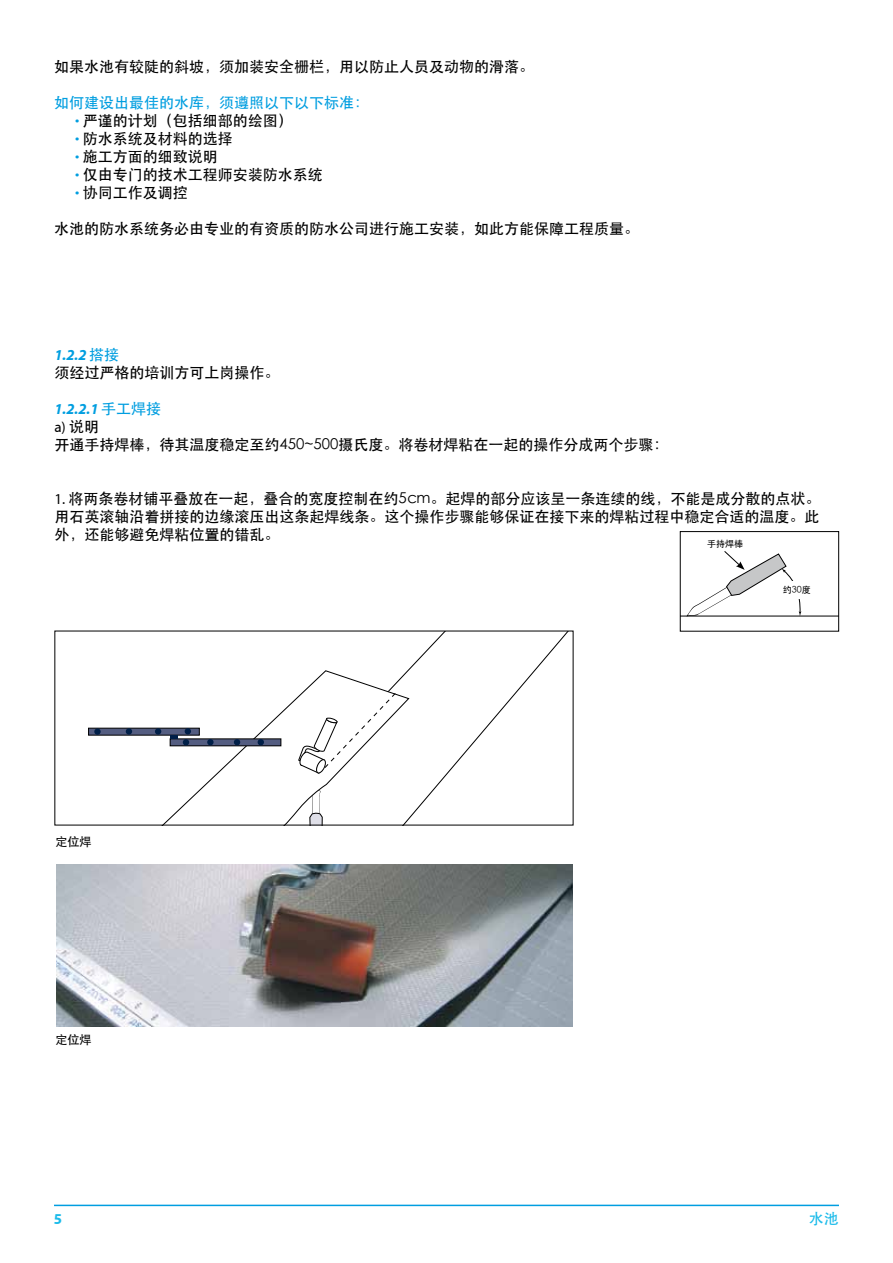
<style>
.page{position:relative;width:893px;height:1263px;background:#fff}
.page>*{position:absolute;margin:0;border:0;box-sizing:border-box;transform-origin:0 0}
.t1{font:15px/18px "ST Heiti";color:#000;text-align:justify}
.t2{font:italic 700 15px/18px "Myriad LUC";color:#009ee0}
.t3{font:15px "ST Heiti";color:#009ee0}
.t4{font:15px "ST Heiti";color:#1bbbea}
.t5{font:700 15px "Myriad LUC";color:#1bbbea}
.t6{font:12px "ST Heiti";color:#000}
.t7{font:9px "ST Heiti";color:#000}
.s1{font-family:"Myriad LUC";color:#009ee0}
.s2{font-family:"ST Heiti";font-weight:400;font-style:normal}
.s3{font-weight:400;font-style:normal;color:#000}
.s4{font-family:"ST Heiti";font-weight:400;font-style:normal;color:#000}
.s5{font-family:"Myriad LUC"}
</style>
<div class="page">
<hr style="left:54px;top:1205px;width:785px;height:1px;background:#009ee0">
<hr style="left:680px;top:616px;width:159px;height:1px;background:#000">
<div style="left:680px;top:531px;width:159px;height:100px;border:1px solid #000"></div>
<svg style="left:686px;top:551px;width:115px;height:65px"></svg>
<svg style="left:408px;top:632px;width:160px;height:186px"></svg>
<div style="left:88px;top:728px;width:112px;height:7px;background:#545d81;border:1px solid #000"></div>
<div style="left:94px;top:728px;width:7px;height:7px;background:#001f48;border-radius:50%"></div>
<svg style="left:119px;top:670px;width:291px;height:153px"></svg>
<img style="left:56px;top:864px;width:517px;height:162px">
<p class="t1" style="left:54px;top:58px;width:481px">如果水池有较陡的斜坡，须加装安全栅栏，用以防止人员及动物的滑落。</p>
<p class="t3" style="left:54px;top:95px;width:316px">如何建设出最佳的水库，须遵照以下以下标准：</p>
<p class="t1" style="left:75px;top:112px;width:219px"><span class="s1">•</span> 严谨的计划（包括细部的绘图）</p>
<p class="t1" style="left:75px;top:130px;width:159px"><span class="s1">•</span> 防水系统及材料的选择</p>
<p class="t1" style="left:75px;top:148px;width:144px"><span class="s1">•</span> 施工方面的细致说明</p>
<p class="t1" style="left:75px;top:166px;width:249px"><span class="s1">•</span> 仅由专门的技术工程师安装防水系统</p>
<p class="t1" style="left:75px;top:184px;width:114px"><span class="s1">•</span> 协同工作及调控</p>
<p class="t1" style="left:54px;top:220px;width:586px">水池的防水系统务必由专业的有资质的防水公司进行施工安装，如此方能保障工程质量。</p>
<p class="t2" style="left:54px;top:346px;width:66px">1.2.2 <span class="s2">搭接</span></p>
<p class="t1" style="left:54px;top:364px;width:226px">须经过严格的培训方可上岗操作。</p>
<p class="t2" style="left:54px;top:400px;width:108px">1.2.2.1 <span class="s2">手工焊接</span><span class="s3">a)</span> <span class="s4">说明</span></p>
<p class="t1" style="left:54px;top:436px;width:615px">开通手持焊棒，待其温度稳定至约450~500摄氏度。将卷材焊粘在一起的操作分成两个步骤：</p>
<p class="t1" style="left:54px;top:490px;width:768px"><span class="s5">1.</span> 将两条卷材铺平叠放在一起，叠合的宽度控制在约5cm。起焊的部分应该呈一条连续的线，不能是成分散的点状。用石英滚轴沿着拼接的边缘滚压出这条起焊线条。这个操作步骤能够保证在接下来的焊粘过程中稳定合适的温度。此外，还能够避免焊粘位置的错乱。</p>
<p class="t7" style="left:707px;top:540px;width:37px">手持焊棒</p>
<p class="t6" style="left:55px;top:836px;width:37px">定位焊</p>
<p class="t6" style="left:55px;top:1034px;width:37px">定位焊</p>
<p class="t7" style="left:783px;top:586px;width:29px">约30度</p>
<p class="t5" style="left:54px;top:1211px;width:10px">5</p>
<p class="t4" style="left:809px;top:1211px;width:31px">水池</p>
</div>
